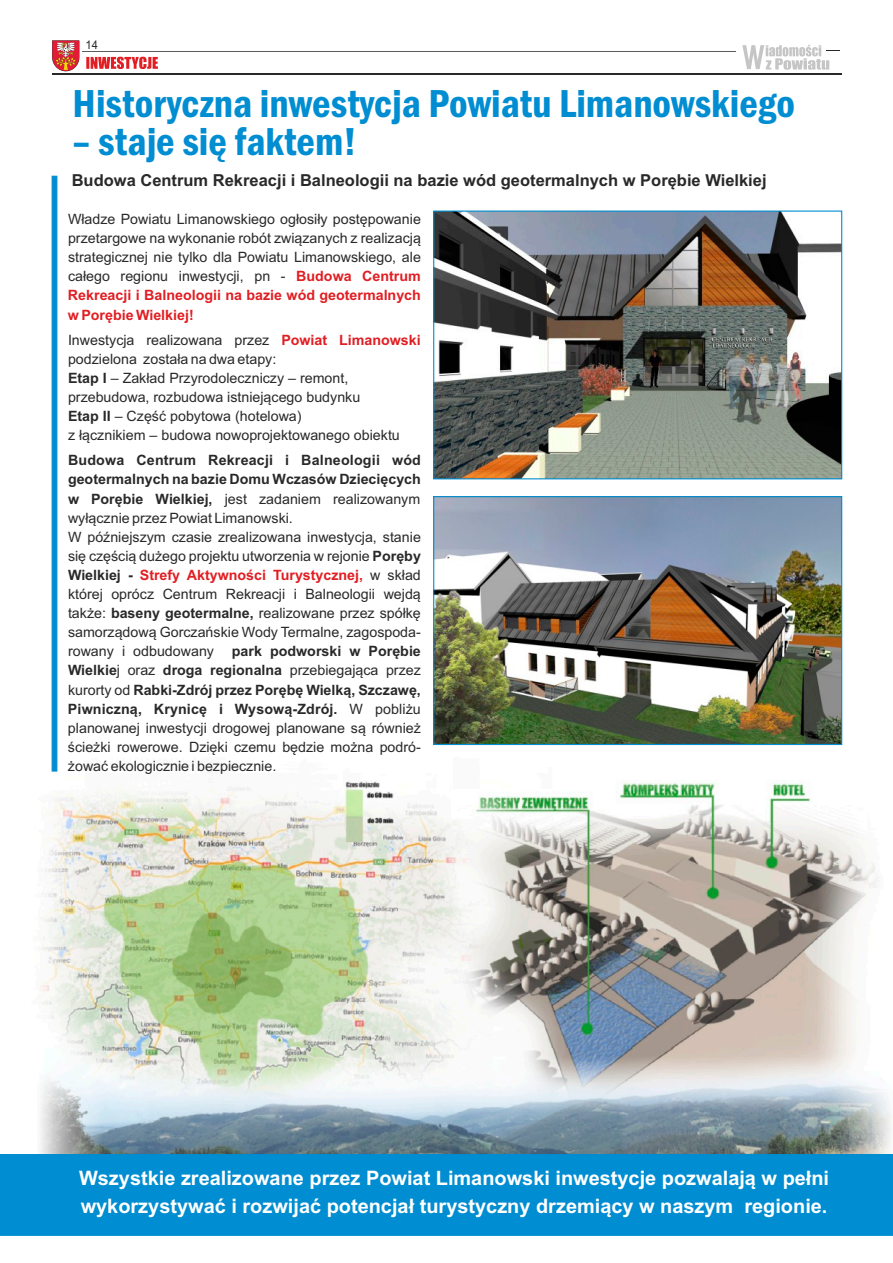
<style>
.page{position:relative;width:893px;height:1263px;background:#fff}
.page>*{position:absolute;margin:0;border:0;box-sizing:border-box;transform-origin:0 0}
.t1{font:600 condensed 40.35px "Franklin Gothic";color:#008dd1}
.t2{font:700 19.95px/28.2px "Arial";color:#fff}
.t3{font:700 16.5px "Arial";color:#292929}
.t4{font:14.25px/19px "Arial";color:#292929;text-align:justify}
.t5{font:700 14.25px/19px "Arial";color:#e11e23;text-align:justify}
.t6{font:11.85px "Arial";color:#292929;scale:.94 1}
.s1{font-weight:700}
</style>
<div class="page">
<img style="left:40px;top:780px;width:838px;height:268px">
<img style="left:435px;top:498px;width:405px;height:245px">
<img style="left:435px;top:213px;width:405px;height:264px">
<div style="left:433px;top:211px;width:409px;height:268px;border:1px solid #008dd1"></div>
<div style="left:433px;top:496px;width:409px;height:249px;border:1px solid #008dd1"></div>
<hr style="left:52px;top:73px;width:790px;height:2px;background:#292929">
<svg style="left:52px;top:40px;width:27px;height:31px"></svg>
<hr style="left:82px;top:51px;width:654px;height:1px;background:#5b5b5b">
<svg style="left:742px;top:45px;width:98px;height:25px"></svg>
<svg style="left:86px;top:57px;width:72px;height:12px"></svg>
<svg style="left:51px;top:175px;width:7px;height:597px;background:#2ea1d9"></svg>
<img style="left:40px;top:1048px;width:852px;height:105px">
<div style="left:0;top:1153px;width:893px;height:83px;background:#008dd1"></div>
<p class="t6" style="left:86px;top:41px;width:15px">14</p>
<h1 class="t1" style="left:73px;top:89px;width:724px">Historyczna inwestycja Powiatu Limanowskiego</h1>
<h1 class="t1" style="left:73px;top:126px;width:286px">– staje się faktem!</h1>
<p class="t3" style="left:72px;top:174px;width:696px">Budowa Centrum Rekreacji i Balneologii na bazie wód geotermalnych w Porębie Wielkiej</p>
<p class="t4" style="left:68px;top:211px;width:354px">Władze Powiatu Limanowskiego ogłosiły postępowanie przetargowe na wykonanie robót związanych z realizacją strategicznej nie tylko dla Powiatu Limanowskiego, ale całego regionu inwestycji, pn -</p>
<p class="t5" style="left:68px;top:268px;width:354px;text-indent:228px">Budowa Centrum Rekreacji i Balneologii na bazie wód geotermalnych w Porębie Wielkiej!</p>
<p class="t5" style="left:281px;top:331px;width:141px">Powiat Limanowski</p>
<p class="t4" style="left:68px;top:331px;width:333px;text-align:left">Inwestycja realizowana przez<br>podzielona została na dwa etapy:<br><span class="s1">Etap I</span> – Zakład Przyrodoleczniczy – remont, przebudowa, rozbudowa istniejącego budynku<br><span class="s1">Etap II</span> – Część pobytowa (hotelowa)<br>z łącznikiem – budowa nowoprojektowanego obiektu</p>
<p class="t4" style="left:68px;top:452px;width:354px;text-align:left"><span class="s1">Budowa Centrum Rekreacji i Balneologii wód geotermalnych na bazie Domu Wczasów Dziecięcych w Porębie Wielkiej,</span> jest zadaniem realizowanym wyłącznie przez Powiat Limanowski.<br>W późniejszym czasie zrealizowana inwestycja, stanie się częścią dużego projektu utworzenia w rejonie <span class="s1">Poręby Wielkiej -</span></p>
<p class="t5" style="left:140px;top:567px;width:225px">Strefy Aktywności Turystycznej,</p>
<p class="t4" style="left:68px;top:567px;width:354px;text-indent:302px">w skład której oprócz Centrum Rekreacji i Balneologii wejdą także: <span class="s1">baseny geotermalne,</span> realizowane przez spółkę samorządową Gorczańskie Wody Termalne, zagospoda&shy;rowany i odbudowany <span class="s1">park podworski w Porębie Wielkie</span>j oraz <span class="s1">droga regionalna</span> przebiegająca przez kurorty od <span class="s1">Rabki-Zdrój przez Porębę Wielką, Szczawę, Piwniczną, Krynicę i Wysową-Zdrój.</span> W pobliżu planowanej inwestycji drogowej planowane są również ścieżki rowerowe. Dzięki czemu będzie można podró&shy;żować ekologicznie i bezpiecznie.</p>
<h2 class="t2" style="left:79px;top:1165px;width:752px">Wszystkie zrealizowane przez Powiat Limanowski inwestycje pozwalają w pełni wykorzystywać i rozwijać potencjał turystyczny drzemiący w naszym regionie.</h2>
</div>
